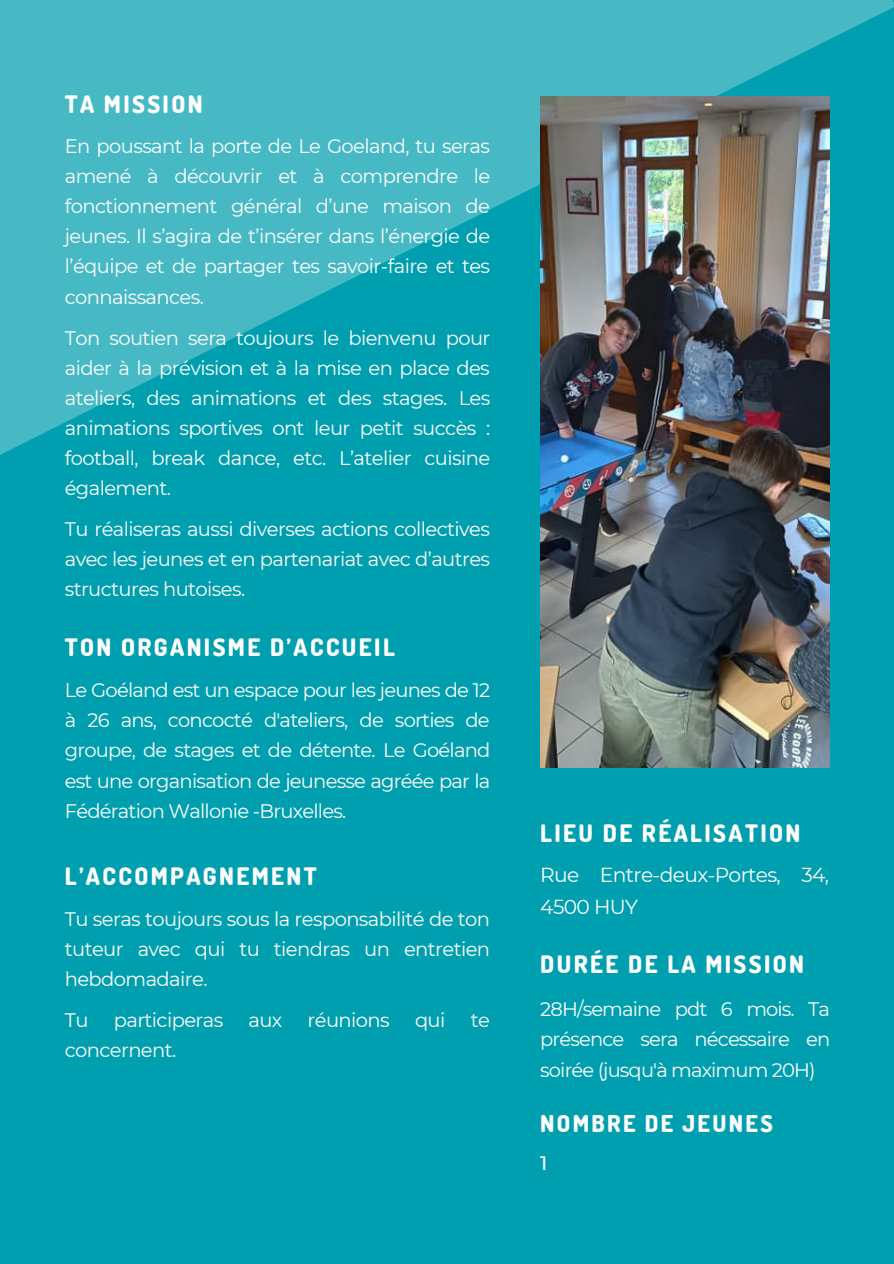
<style>
.page{position:relative;width:894px;height:1264px;background:#fff}
.page>*{position:absolute;margin:0;border:0;box-sizing:border-box;transform-origin:0 0}
.t1{font:800 24px "Dosis";letter-spacing:.1em;color:#fff}
.t2{font:800 23.25px "Dosis";letter-spacing:.1em;color:#fff}
.t3{font:20.25px/31.5px "Montserrat";letter-spacing:-.03em;color:#fff}
.t4{font:19.5px/30px "Montserrat";letter-spacing:-.03em;color:#fff;text-align:justify}
.t5{font:500 19.5px "Montserrat";color:#fff}
</style>
<div class="page">
<div style="left:0;top:0;width:893px;height:1263px;background:#009fb0"></div>
<svg style="left:0;top:0;width:893px;height:455px;fill:#46b9c5"></svg>
<img style="left:540px;top:96px;width:289px;height:672px">
<p class="t1" style="left:65px;top:88px;width:139px">TA MISSION</p>
<p class="t4" style="left:65px;top:131px;width:427px">En poussant la porte de Le Goeland, tu seras amené à découvrir et à comprendre le fonctionnement général d’une maison de jeunes. Il s’agira de t’insérer dans l’énergie de l’équipe et de partager tes savoir-faire et tes connaissances.</p>
<p class="t4" style="left:65px;top:323px;width:427px">Ton soutien sera toujours le bienvenu pour aider à la prévision et à la mise en place des ateliers, des animations et des stages. Les animations sportives ont leur petit succès : football, break dance, etc. L’atelier cuisine également.</p>
<p class="t4" style="left:65px;top:514px;width:427px">Tu réaliseras aussi diverses actions collectives avec les jeunes et en partenariat avec d’autres structures hutoises.</p>
<p class="t1" style="left:65px;top:631px;width:331px">TON ORGANISME D’ACCUEIL</p>
<p class="t4" style="left:65px;top:674px;width:427px;line-height:30.5px">Le Goéland est un espace pour les jeunes de 12 à 26 ans, concocté d'ateliers, de sorties de groupe, de stages et de détente. Le Goéland est une organisation de jeunesse agréée par la Fédération Wallonie -Bruxelles.</p>
<p class="t1" style="left:65px;top:860px;width:253px">L’ACCOMPAGNEMENT</p>
<p class="t4" style="left:65px;top:904px;width:426px">Tu seras toujours sous la responsabilité de ton tuteur avec qui tu tiendras un entretien hebdomadaire.</p>
<p class="t4" style="left:65px;top:1005px;width:25px">Tu</p>
<p class="t4" style="left:114px;top:1005px;width:111px">participeras</p>
<p class="t4" style="left:248px;top:1005px;width:35px">aux</p>
<p class="t4" style="left:307px;top:1005px;width:84px">réunions</p>
<p class="t4" style="left:415px;top:1005px;width:32px">qui</p>
<p class="t4" style="left:470px;top:1005px;width:21px">te</p>
<p class="t4" style="left:65px;top:1035px;width:113px">concernent.</p>
<p class="t1" style="left:540px;top:817px;width:262px">LIEU DE RÉALISATION</p>
<p class="t3" style="left:540px;top:859px;width:290px">Rue Entre-deux-Portes, 34,<br>4500 HUY</p>
<p class="t1" style="left:540px;top:948px;width:265px">DURÉE DE LA MISSION</p>
<p class="t4" style="left:540px;top:993px;width:291px;line-height:30.5px">28H/semaine pdt 6 mois. Ta présence sera nécessaire en soirée (jusqu'à maximum 20H)</p>
<p class="t2" style="left:540px;top:1108px;width:234px">NOMBRE DE JEUNES</p>
<p class="t5" style="left:540px;top:1151px;width:9px">1</p>
</div>
